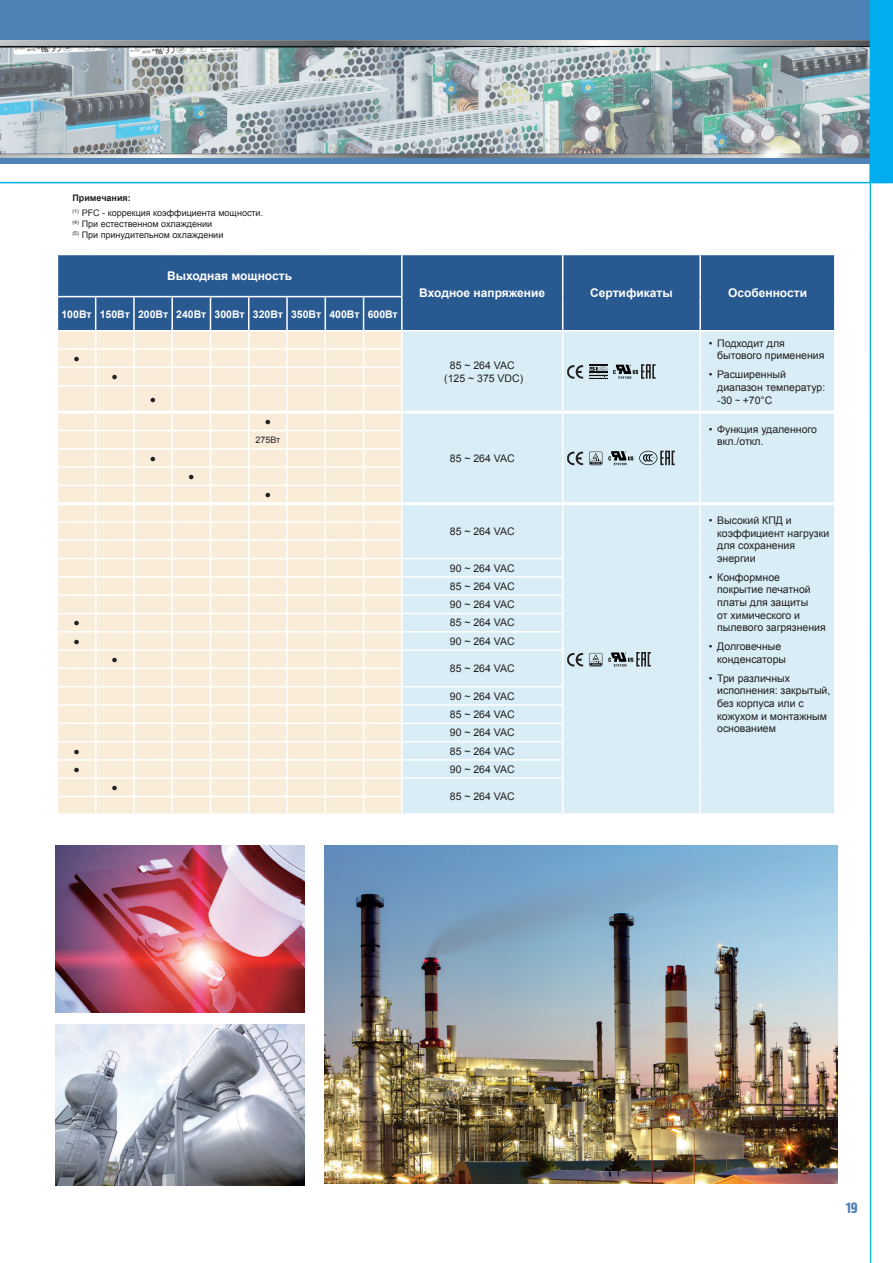
<style>
.page{position:relative;width:893px;height:1263px;background:#fff}
.page>*{position:absolute;margin:0;border:0;box-sizing:border-box;transform-origin:0 0}
.t1{font:15px "Hermes C";color:#4f82b7}
.t2{font:700 12px "Arial";color:#fff}
.t3{font:10.5px/12.6px "Arial";color:#231f20}
.t4{font:700 10.5px "Arial";color:#fff}
.t5{font:9px/15px "Arial";color:#231f20}
.s1{font-weight:700}
.s2{font-family:"Arial Narrow"}
</style>
<div class="page">
<div style="left:0;top:0;width:893px;height:164px;background:#4f82b7"></div>
<img style="left:0;top:40px;width:870px;height:118px">
<div style="left:870px;top:0;width:23px;height:183px;background:#00aeef"></div>
<hr style="left:0;top:182px;width:893px;height:1px;background:#00aeef">
<hr style="left:870px;top:160px;width:1px;height:1103px;background:#00aeef">
<div style="left:403px;top:255px;width:431px;height:75px;background:#285991"></div>
<div style="left:403px;top:331px;width:431px;height:171px;background:#d8edf5"></div>
<div style="left:403px;top:505px;width:431px;height:308px;background:#d8edf5"></div>
<hr style="left:563px;top:411px;width:136px;height:3px;background:#fff">
<hr style="left:701px;top:411px;width:133px;height:3px;background:#fff">
<svg style="left:699px;top:331px;width:2px;height:55px"></svg>
<hr style="left:699px;top:386px;width:2px;height:26px;background:#fff">
<hr style="left:402px;top:411px;width:161px;height:3px;background:#fff">
<hr style="left:402px;top:594px;width:160px;height:2px;background:#fff">
<hr style="left:402px;top:613px;width:160px;height:1px;background:#fff">
<hr style="left:402px;top:631px;width:160px;height:1px;background:#fff">
<hr style="left:402px;top:649px;width:160px;height:2px;background:#fff">
<hr style="left:402px;top:686px;width:160px;height:1px;background:#fff">
<hr style="left:402px;top:704px;width:160px;height:2px;background:#fff">
<hr style="left:402px;top:722px;width:160px;height:2px;background:#fff">
<hr style="left:402px;top:741px;width:160px;height:1px;background:#fff">
<hr style="left:402px;top:759px;width:160px;height:2px;background:#fff">
<hr style="left:402px;top:777px;width:160px;height:2px;background:#fff">
<hr style="left:562px;top:255px;width:1px;height:42px;background:#fff">
<hr style="left:699px;top:255px;width:2px;height:42px;background:#fff">
<hr style="left:562px;top:297px;width:1px;height:33px;background:#fff">
<hr style="left:699px;top:297px;width:2px;height:33px;background:#fff">
<hr style="left:402px;top:558px;width:160px;height:1px;background:#fff">
<svg style="left:699px;top:412px;width:2px;height:401px"></svg>
<hr style="left:402px;top:576px;width:160px;height:2px;background:#fff">
<svg style="left:57px;top:254px;width:346px;height:560px;background:#dedbd4"></svg>
<hr style="left:57px;top:521px;width:39px;height:2px;background:#fff">
<hr style="left:96px;top:521px;width:38px;height:2px;background:#fff">
<hr style="left:134px;top:521px;width:38px;height:2px;background:#fff">
<hr style="left:172px;top:521px;width:38px;height:2px;background:#fff">
<hr style="left:210px;top:521px;width:39px;height:2px;background:#fff">
<hr style="left:249px;top:521px;width:38px;height:2px;background:#fff">
<hr style="left:287px;top:521px;width:38px;height:2px;background:#fff">
<hr style="left:325px;top:521px;width:39px;height:2px;background:#fff">
<hr style="left:364px;top:521px;width:39px;height:2px;background:#fff">
<hr style="left:57px;top:539px;width:39px;height:2px;background:#fff">
<hr style="left:96px;top:539px;width:38px;height:2px;background:#fff">
<hr style="left:134px;top:539px;width:38px;height:2px;background:#fff">
<hr style="left:172px;top:539px;width:38px;height:2px;background:#fff">
<hr style="left:210px;top:539px;width:39px;height:2px;background:#fff">
<hr style="left:249px;top:539px;width:38px;height:2px;background:#fff">
<hr style="left:287px;top:539px;width:38px;height:2px;background:#fff">
<hr style="left:325px;top:539px;width:39px;height:2px;background:#fff">
<hr style="left:364px;top:539px;width:39px;height:2px;background:#fff">
<hr style="left:57px;top:558px;width:39px;height:1px;background:#fff">
<hr style="left:96px;top:558px;width:38px;height:1px;background:#fff">
<hr style="left:134px;top:558px;width:38px;height:1px;background:#fff">
<hr style="left:172px;top:558px;width:38px;height:1px;background:#fff">
<hr style="left:210px;top:558px;width:39px;height:1px;background:#fff">
<hr style="left:249px;top:558px;width:38px;height:1px;background:#fff">
<hr style="left:287px;top:558px;width:38px;height:1px;background:#fff">
<hr style="left:325px;top:558px;width:39px;height:1px;background:#fff">
<hr style="left:364px;top:558px;width:38px;height:1px;background:#fff">
<hr style="left:57px;top:448px;width:39px;height:1px;background:#fff">
<hr style="left:57px;top:466px;width:39px;height:2px;background:#fff">
<hr style="left:57px;top:485px;width:39px;height:1px;background:#fff">
<hr style="left:96px;top:448px;width:38px;height:1px;background:#fff">
<hr style="left:96px;top:466px;width:38px;height:2px;background:#fff">
<hr style="left:96px;top:485px;width:38px;height:1px;background:#fff">
<hr style="left:134px;top:448px;width:38px;height:1px;background:#fff">
<hr style="left:172px;top:448px;width:38px;height:1px;background:#fff">
<hr style="left:134px;top:466px;width:38px;height:2px;background:#fff">
<hr style="left:172px;top:466px;width:38px;height:2px;background:#fff">
<hr style="left:134px;top:485px;width:38px;height:1px;background:#fff">
<hr style="left:172px;top:485px;width:38px;height:1px;background:#fff">
<hr style="left:210px;top:448px;width:39px;height:1px;background:#fff">
<hr style="left:210px;top:466px;width:39px;height:2px;background:#fff">
<hr style="left:210px;top:485px;width:39px;height:1px;background:#fff">
<hr style="left:249px;top:448px;width:38px;height:1px;background:#fff">
<hr style="left:287px;top:448px;width:38px;height:1px;background:#fff">
<hr style="left:325px;top:448px;width:39px;height:1px;background:#fff">
<hr style="left:249px;top:466px;width:38px;height:2px;background:#fff">
<hr style="left:287px;top:466px;width:38px;height:2px;background:#fff">
<hr style="left:325px;top:466px;width:39px;height:2px;background:#fff">
<hr style="left:249px;top:485px;width:38px;height:1px;background:#fff">
<hr style="left:287px;top:485px;width:38px;height:1px;background:#fff">
<hr style="left:325px;top:485px;width:39px;height:1px;background:#fff">
<hr style="left:364px;top:448px;width:39px;height:1px;background:#fff">
<hr style="left:364px;top:466px;width:39px;height:2px;background:#fff">
<hr style="left:364px;top:485px;width:39px;height:1px;background:#fff">
<hr style="left:402px;top:330px;width:161px;height:1px;background:#fff">
<svg style="left:589px;top:364px;width:67px;height:15px"></svg>
<svg style="left:589px;top:451px;width:44px;height:14px"></svg>
<svg style="left:639px;top:451px;width:36px;height:14px"></svg>
<svg style="left:562px;top:331px;width:21px;height:482px;background:#d6e9f0"></svg>
<svg style="left:589px;top:652px;width:62px;height:14px"></svg>
<img style="left:55px;top:1024px;width:250px;height:161px">
<img style="left:55px;top:845px;width:250px;height:167px">
<img style="left:324px;top:845px;width:514px;height:338px">
<p class="t5" style="left:72px;top:191px;width:192px"><span class="s1">Примечания:<br></span><sup>(1)</sup> PFC - коррекция коэффициента мощности.</p>
<p class="t5" style="left:72px;top:219px;width:152px;line-height:10.8px"><sup>(4)</sup> При естественном охлаждении<br><sup>(5)</sup> При принудительном охлаждении</p>
<p class="t2" style="left:167px;top:268px;width:126px">Выходная мощность</p>
<p class="t4" style="left:61px;top:307px;width:338px">100Вт 150Вт 200Вт 240Вт 300Вт 320Вт 350Вт 400Вт 600Вт</p>
<p class="t3" style="left:73px;top:352px;width:8px">●</p>
<p class="t3" style="left:112px;top:370px;width:8px">●</p>
<p class="t3" style="left:150px;top:393px;width:8px">●</p>
<p class="t2" style="left:419px;top:285px;width:127px">Входное напряжение</p>
<p class="t2" style="left:590px;top:285px;width:84px">Сертификаты</p>
<p class="t2" style="left:728px;top:285px;width:81px">Особенности</p>
<p class="t3" style="left:444px;top:359px;width:81px;text-align:center">85 ~ 264 VAC (125 ~ 375 VDC)</p>
<p class="t3" style="left:717px;top:337px;width:109px;text-indent:-9px">• Подходит для бытового применения</p>
<p class="t3" style="left:717px;top:369px;width:110px;text-indent:-9px">• Расширенный диапазон температур: -30 <span class="s2">~</span> +70°С</p>
<p class="t3" style="left:150px;top:452px;width:8px">●</p>
<p class="t3" style="left:188px;top:470px;width:8px">●</p>
<p class="t3" style="left:265px;top:415px;width:8px">●</p>
<p class="t3" style="left:709px;top:423px;width:110px">• Функция удаленного</p>
<p class="t5" style="left:255px;top:432px;width:26px">275Вт</p>
<p class="t3" style="left:717px;top:435px;width:48px">вкл./откл.</p>
<p class="t3" style="left:265px;top:488px;width:8px">●</p>
<p class="t3" style="left:450px;top:452px;width:66px">85 ~ 264 VAC</p>
<p class="t3" style="left:450px;top:525px;width:66px">85 ~ 264 VAC</p>
<p class="t3" style="left:717px;top:514px;width:114px;text-indent:-9px">• Высокий КПД и коэффициент нагрузки для сохранения энергии</p>
<p class="t3" style="left:717px;top:571px;width:110px;text-indent:-9px">• Конформное покрытие печатной платы для защиты<br>от химического и пылевого загрязнения</p>
<p class="t3" style="left:717px;top:640px;width:70px;text-indent:-9px">• Долговечные конденсаторы</p>
<p class="t3" style="left:717px;top:672px;width:115px;text-indent:-9px">• Три различных исполнения: закрытый, без корпуса или с кожухом и монтажным основанием</p>
<p class="t3" style="left:450px;top:559px;width:66px;line-height:18.3px;text-align:justify">90 ~ 264 VAC 85 ~ 264 VAC 90 ~ 264 VAC</p>
<p class="t3" style="left:73px;top:617px;width:8px">●</p>
<p class="t3" style="left:450px;top:617px;width:66px">85 ~ 264 VAC</p>
<p class="t3" style="left:73px;top:635px;width:8px">●</p>
<p class="t3" style="left:450px;top:635px;width:66px">90 ~ 264 VAC</p>
<p class="t3" style="left:112px;top:653px;width:8px">●</p>
<p class="t3" style="left:450px;top:662px;width:66px">85 ~ 264 VAC</p>
<p class="t3" style="left:450px;top:687px;width:66px;line-height:18.3px;text-align:justify">90 ~ 264 VAC 85 ~ 264 VAC 90 ~ 264 VAC</p>
<p class="t3" style="left:73px;top:745px;width:8px">●</p>
<p class="t3" style="left:450px;top:745px;width:66px">85 ~ 264 VAC</p>
<p class="t3" style="left:73px;top:763px;width:8px">●</p>
<p class="t3" style="left:450px;top:763px;width:66px">90 ~ 264 VAC</p>
<p class="t3" style="left:112px;top:781px;width:8px">●</p>
<p class="t3" style="left:450px;top:790px;width:66px">85 ~ 264 VAC</p>
<h1 class="t1" style="left:846px;top:1200px;width:13px">19</h1>
</div>
